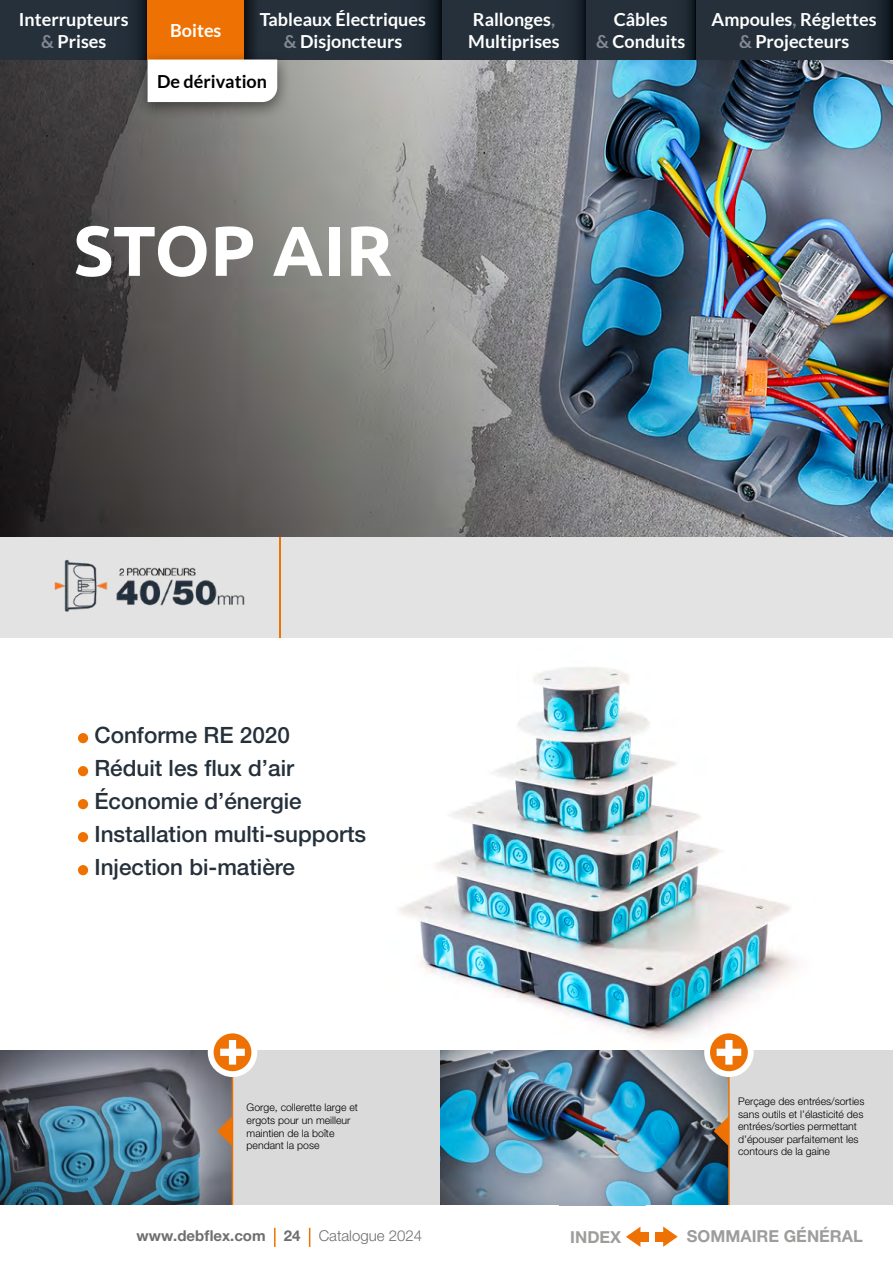
<style>
.page{position:relative;width:893px;height:1263px;background:#fff}
.page>*{position:absolute;margin:0;border:0;box-sizing:border-box;transform-origin:0 0}
.t1{font:700 70.5px "Ubuntu";color:#fff}
.t2{font:500 22.5px/33px "Helvetica Neue LT Pro";color:#25303b}
.t3{font:700 18px/21.6px "Lato";color:#fff;text-align:center}
.t4{font:700 18px "Lato";color:#000}
.t5{font:700 16.5px "Helvetica Neue LT Pro";color:#9d9d9c}
.t6{font:700 15px "Helvetica Neue LT Pro";color:#706f6f}
.t7{font:300 10.5px/12.6px "Helvetica Neue LT Pro";color:#000}
.s1{color:#838994}
.s2{font-weight:300}
</style>
<div class="page">
<img style="left:0;top:60px;width:893px;height:477px">
<div style="left:0;top:1050px;width:893px;height:156px;background:#dadada"></div>
<img style="left:0;top:1050px;width:208px;height:156px">
<img style="left:441px;top:1050px;width:263px;height:156px">
<img style="left:400px;top:667px;width:396px;height:374px">
<div style="left:0;top:537px;width:893px;height:101px;background:#e3e3e3"></div>
<hr style="left:279px;top:537px;width:2px;height:101px;background:#ee7203">
<img style="left:54px;top:559px;width:191px;height:53px">
<svg style="left:208px;top:1033px;width:49px;height:173px"></svg>
<svg style="left:704px;top:1027px;width:50px;height:179px"></svg>
<div style="left:884px;top:288px;width:9px;height:188px;background:#000;opacity:.75"></div>
<hr style="left:892px;top:297px;width:1px;height:170px;background:#fff">
<div style="left:78px;top:733px;width:10px;height:10px;background:#ee7203;border-radius:50%"></div>
<div style="left:78px;top:766px;width:10px;height:10px;background:#ee7203;border-radius:50%"></div>
<div style="left:78px;top:799px;width:10px;height:10px;background:#ee7203;border-radius:50%"></div>
<div style="left:78px;top:832px;width:10px;height:10px;background:#ee7203;border-radius:50%"></div>
<div style="left:78px;top:865px;width:10px;height:10px;background:#ee7203;border-radius:50%"></div>
<svg style="left:695px;top:0;width:198px;height:60px;background:#232d38"></svg>
<div style="left:442px;top:0;width:144px;height:60px;background:#25303b"></div>
<div style="left:0;top:0;width:148px;height:60px;background:#25303b"></div>
<div style="left:586px;top:0;width:109px;height:60px;background:#25303b"></div>
<svg style="left:261px;top:0;width:181px;height:60px;background:#232d38"></svg>
<div style="left:148px;top:0;width:96px;height:60px;background:#ee7203"></div>
<svg style="left:244px;top:0;width:17px;height:50px"></svg>
<div style="left:134px;top:50px;width:157px;height:70px;background:#000;opacity:.5"></div>
<svg style="left:148px;top:60px;width:129px;height:42px"></svg>
<svg style="left:274px;top:1228px;width:2px;height:19px"></svg>
<svg style="left:309px;top:1228px;width:1px;height:19px"></svg>
<svg style="left:663px;top:1226px;width:15px;height:21px"></svg>
<div style="left:655px;top:1232px;width:10px;height:9px;background:#ee7203"></div>
<svg style="left:626px;top:1227px;width:14px;height:20px"></svg>
<div style="left:639px;top:1232px;width:9px;height:9px;background:#ee7203"></div>
<h3 class="t3" style="left:260px;top:9px;width:168px">Tableaux Électriques <span class="s1">&amp;</span> Disjoncteurs</h3>
<h3 class="t3" style="left:19px;top:9px;width:111px">Interrupteurs <span class="s1">&amp;</span> Prises</h3>
<h3 class="t3" style="left:596px;top:9px;width:91px">Câbles<br><span class="s1">&amp;</span> Conduits</h3>
<h3 class="t3" style="left:468px;top:9px;width:93px;text-align:left">Rallonges<span class="s1">,<br></span>Multiprises</h3>
<h3 class="t3" style="left:170px;top:19px;width:53px">Boites</h3>
<h3 class="t4" style="left:157px;top:71px;width:111px">De dérivation</h3>
<h3 class="t3" style="left:712px;top:9px;width:167px">Ampoules<span class="s1">,</span> Réglettes <span class="s1">&amp;</span> Projecteurs</h3>
<h1 class="t1" style="left:73px;top:208px;width:321px">STOP AIR</h1>
<h2 class="t2" style="left:94px;top:718px;width:273px">Conforme RE 2020<br>Réduit les flux d’air<br>Économie d’énergie<br>Installation multi-supports<br>Injection bi-matière</h2>
<p class="t7" style="left:247px;top:1101px;width:113px">Gorge, collerette large et ergots pour un meilleur maintien de la boîte pendant la pose</p>
<p class="t7" style="left:738px;top:1095px;width:128px">Perçage des entrées/sorties sans outils et l’élasticité des entrées/sorties permettant d’épouser parfaitement les contours de la gaine</p>
<h3 class="t6" style="left:137px;top:1226px;width:287px">www.debflex.com 24 <span class="s2">Catalogue 2024</span></h3>
<h3 class="t5" style="left:570px;top:1226px;width:53px">INDEX</h3>
<h3 class="t5" style="left:687px;top:1226px;width:177px">SOMMAIRE GÉNÉRAL</h3>
</div>
